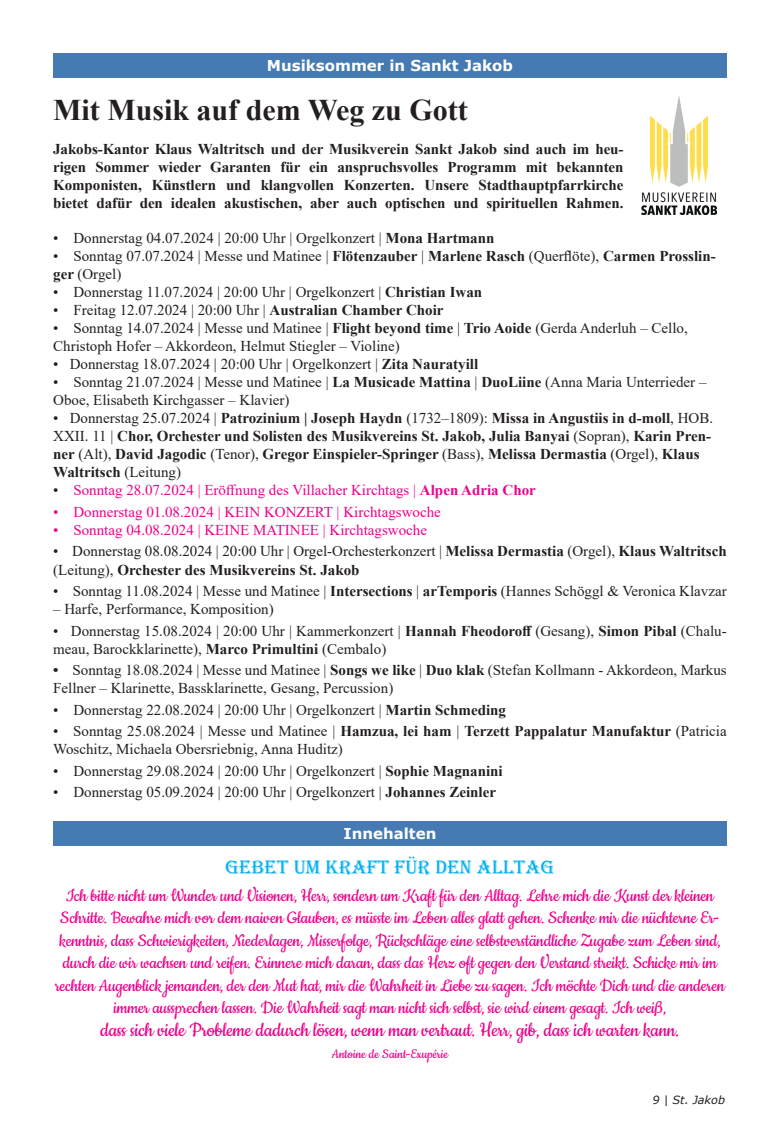
<style>
.page{position:relative;width:780px;height:1134px;background:#fff}
.page>*{position:absolute;margin:0;border:0;box-sizing:border-box;transform-origin:0 0}
.t1{font:700 30px "Times New Roman";color:#231f20}
.t2{font:22.5px "Cookie";letter-spacing:-.01em;color:#ed028c}
.t3{font:20px/22.5px "Cookie";letter-spacing:-.01em;color:#ed028c;text-align:center}
.t4{font:20px "Algerian";color:#00aeef}
.t5{font:15px/18px "Times New Roman";color:#231f20}
.t6{font:700 15px/18px "Times New Roman";color:#231f20;text-align:justify}
.t7{font:15px "Times New Roman";color:#ed028c}
.t8{font:700 15px "Verdana";color:#fff}
.t9{font:15px "Cookie";color:#ed028c}
.t10{font:italic 11.25px "Verdana";color:#231f20}
.s1{font-weight:700}
.s2{color:#000}
.s3{font-weight:400}
.s4{color:#231f20}
</style>
<div class="page">
<div style="left:53px;top:821px;width:673px;height:25px;background:#457bb2"></div>
<div style="left:53px;top:53px;width:673px;height:25px;background:#457bb2"></div>
<img style="left:641px;top:96px;width:75px;height:118px">
<p class="t8" style="left:267px;top:55px;width:248px">Musiksommer in Sankt Jakob</p>
<p class="t1" style="left:53px;top:89px;width:416px">Mit Musik auf dem Weg zu Gott</p>
<p class="t6" style="left:53px;top:139px;width:572px">Jakobs-Kantor Klaus Waltritsch und der Musikverein Sankt Jakob sind auch im heu&shy;rigen Sommer wieder Garanten für ein anspruchsvolles Programm mit bekannten Komponisten, Künstlern und klangvollen Konzerten. Unsere Stadthauptpfarrkirche bietet dafür den idealen akustischen, aber auch optischen und spirituellen Rahmen.</p>
<p class="t5" style="left:53px;top:229px;width:443px">• Donnerstag 04.07.2024 | 20:00 Uhr | Orgelkonzert | <span class="s1">Mona Hartmann</span></p>
<p class="t5" style="left:53px;top:247px;width:664px">• Sonntag 07.07.2024 | Messe und Matinee | <span class="s1">Flötenzauber</span> | <span class="s1">Marlene Rasch</span> (Querflöte), <span class="s1">Carmen Prosslin&shy;ger</span> (Orgel)</p>
<p class="t5" style="left:53px;top:283px;width:430px">• Donnerstag 11.07.2024 | 20:00 Uhr | Orgelkonzert | <span class="s1">Christian Iwan</span></p>
<p class="t5" style="left:53px;top:301px;width:392px">• Freitag 12.07.2024 | 20:00 Uhr | <span class="s1">Australian Chamber Choir</span></p>
<p class="t5" style="left:53px;top:319px;width:636px">• Sonntag 14.07.2024 | Messe und Matinee | <span class="s1">Flight beyond time</span> | <span class="s1">Trio Aoide</span> (Gerda Anderluh – Cello,<br>Christoph Hofer – Akkordeon, Helmut Stiegler – Violine)</p>
<p class="t5" style="left:53px;top:355px;width:426px">• Donnerstag 18.07.2024 <span class="s2">|</span> 20:00 Uhr | Orgelkonzert | <span class="s1">Zita Nauratyill</span></p>
<p class="t5" style="left:53px;top:373px;width:654px">• Sonntag 21.07.2024 | Messe und Matinee | <span class="s1">La Musicade Mattina</span> | <span class="s1">DuoLiine</span> (Anna Maria Unterrieder –<br>Oboe, Elisabeth Kirchgasser – Klavier)</p>
<p class="t6" style="left:53px;top:409px;width:661px;text-align:left"><span class="s3">• Donnerstag 25.07.2024 |</span> Patrozinium | Joseph Haydn <span class="s3">(1732–1809):</span> Missa in Angustiis in d-moll<span class="s3">, HOB.<br>XXII. 11 |</span> Chor, Orchester und Solisten des Musikvereins St. Jakob, Julia Banyai <span class="s3">(Sopran),</span> Karin Pren&shy;ner <span class="s3">(Alt),</span> David Jagodic <span class="s3">(Tenor),</span> Gregor Einspieler-Springer <span class="s3">(Bass),</span> Melissa Dermastia <span class="s3">(Orgel),</span> Klaus Waltritsch <span class="s3">(Leitung)</span></p>
<p class="t7" style="left:53px;top:480px;width:484px"><span class="s4">•</span> Sonntag 28.07.2024 | Eröffnung des Villacher Kirchtags | <span class="s1">Alpen Adria Chor</span></p>
<p class="t7" style="left:53px;top:501px;width:389px">• Donnerstag 01.08.2024 | KEIN KONZERT | Kirchtagswoche</p>
<p class="t7" style="left:53px;top:519px;width:375px">• Sonntag 04.08.2024 | KEINE MATINEE | Kirchtagswoche</p>
<p class="t5" style="left:53px;top:542px;width:675px">• Donnerstag 08.08.2024 | 20:00 Uhr | Orgel-Orchesterkonzert | <span class="s1">Melissa Dermastia</span> (Orgel), <span class="s1">Klaus Waltritsch </span>(Leitung), <span class="s1">Orchester des Musikvereins St. Jakob</span></p>
<p class="t5" style="left:53px;top:581px;width:675px">• Sonntag 11.08.2024 | Messe und Matinee | <span class="s1">Intersections</span> | <span class="s1">arTemporis</span> (Hannes Schöggl &amp; Veronica Klavzar</p>
<p class="t5" style="left:53px;top:599px;width:222px">– Harfe, Performance, Komposition)</p>
<p class="t5" style="left:53px;top:621px;width:675px">• Donnerstag 15.08.2024 | 20:00 Uhr | Kammerkonzert | <span class="s1">Hannah Fheodoroff</span> (Gesang), <span class="s1">Simon Pibal</span> (Chalu&shy;meau, Barockklarinette), <span class="s1">Marco Primultini</span> (Cembalo)</p>
<p class="t5" style="left:53px;top:661px;width:675px"><span class="s1">•</span> Sonntag 18.08.2024 | Messe und Matinee | <span class="s1">Songs we like</span> | <span class="s1">Duo klak</span> (Stefan Kollmann - Akkordeon, Markus<br>Fellner – Klarinette, Bassklarinette, Gesang, Percussion)</p>
<p class="t5" style="left:53px;top:700px;width:454px">• Donnerstag 22.08.2024 | 20:00 Uhr | Orgelkonzert | <span class="s1">Martin Schmeding</span></p>
<p class="t5" style="left:53px;top:722px;width:675px">• Sonntag 25.08.2024 | Messe und Matinee | <span class="s1">Hamzua, lei ham</span> | <span class="s1">Terzett Pappalatur Manufaktur</span> (Patricia<br>Woschitz, Michaela Obersriebnig, Anna Huditz)</p>
<p class="t5" style="left:53px;top:761px;width:451px">• Donnerstag 29.08.2024 | 20:00 Uhr | Orgelkonzert | <span class="s1">Sophie Magnanini</span></p>
<p class="t5" style="left:53px;top:783px;width:444px">• Donnerstag 05.09.2024 | 20:00 Uhr | Orgelkonzert | <span class="s1">Johannes Zeinler</span></p>
<p class="t8" style="left:343px;top:823px;width:94px">Innehalten</p>
<p class="t4" style="left:226px;top:856px;width:329px">GEBET UM KRAFT FÜR DEN ALLTAG</p>
<p class="t3" style="left:55px;top:885px;width:671px">Ich bitte nicht um Wunder und Visionen, Herr, sondern um Kraft für den Alltag. Lehre mich die Kunst der kleinen Schritte. Bewahre mich vor dem naiven Glauben, es müsste im Leben alles glatt gehen. Schenke mir die nüchterne Er&shy;kenntnis, dass Schwierigkeiten, Niederlagen, Misserfolge, Rückschläge eine selbstverständliche Zugabe zum Leben sind, durch die wir wachsen und reifen. Erinnere mich daran, dass das Herz oft gegen den Verstand streikt. Schicke mir im rechten Augenblick jemanden, der den Mut hat, mir die Wahrheit in Liebe zu sagen. Ich möchte Dich und die anderen immer aussprechen lassen. Die Wahrheit sagt man nicht sich selbst, sie wird einem gesagt. Ich weiß,</p>
<p class="t2" style="left:100px;top:1018px;width:580px">dass sich viele Probleme dadurch lösen, wenn man vertraut. Herr, gib, dass ich warten kann.</p>
<p class="t9" style="left:332px;top:1046px;width:118px">Antoine de Saint-Exupérie</p>
<p class="t10" style="left:652px;top:1092px;width:74px">9 | St. Jakob</p>
</div>
